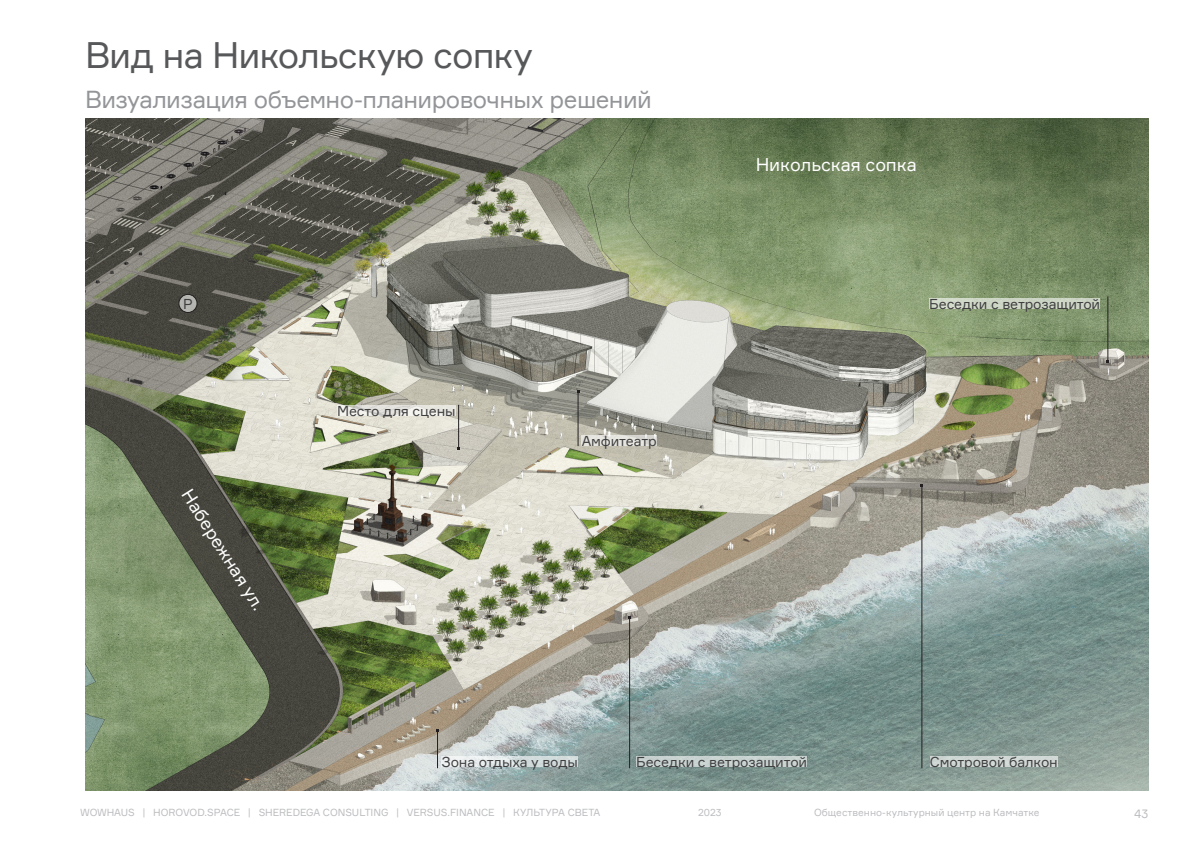
<style>
.page{position:relative;width:1191px;height:842px;background:#fff}
.page>*{position:absolute;margin:0;border:0;box-sizing:border-box;transform-origin:0 0}
.Basic_Head{font:36px "Formular";letter-spacing:-.03em;color:#57585a}
.Paragraph_Style_1{font:24px "Formular";letter-spacing:-.025em;color:#939598}
.t1{font:18px "Formular";letter-spacing:-.01em;color:#fff}
.t2{font:14px "Formular";letter-spacing:-.01em;color:#3e3e3f}
.t3{font:12px "Formular";color:#bcbdc0}
.t4{font:10px "Formular";letter-spacing:-.005em;color:#bcbdc0}
</style>
<div class="page">
<img style="left:85px;top:118px;width:1063px;height:673px">
<div style="left:930px;top:756px;width:128px;height:11px;background:#d0d7d5"></div>
<div style="left:636px;top:756px;width:171px;height:11px;background:#c8d2d0"></div>
<svg style="left:441px;top:756px;width:137px;height:11px;background:#dee4e5"></svg>
<div style="left:929px;top:298px;width:171px;height:11px;background:#ced6c5"></div>
<svg style="left:581px;top:435px;width:76px;height:11px"></svg>
<svg style="left:337px;top:405px;width:118px;height:11px"></svg>
<hr style="left:921px;top:485px;width:1px;height:283px;background:#231f20">
<hr style="left:629px;top:618px;width:1px;height:150px;background:#231f20">
<hr style="left:437px;top:730px;width:1px;height:38px;background:#231f20">
<hr style="left:1107px;top:296px;width:1px;height:65px;background:#231f20">
<hr style="left:578px;top:391px;width:1px;height:55px;background:#231f20">
<hr style="left:458px;top:405px;width:1px;height:43px;background:#231f20">
<svg style="left:179px;top:294px;width:18px;height:18px"></svg>
<div style="left:179px;top:294px;width:18px;height:19px;border:1px solid #231f20;border-radius:50%"></div>
<p class="Basic_Head" style="left:85px;top:33px;width:449px">Вид на Никольскую сопку</p>
<p class="Paragraph_Style_1" style="left:85px;top:85px;width:568px">Визуализация объемно-планировочных решений</p>
<p class="t2" style="left:183px;top:295px;width:11px">P</p>
<p class="t1" style="left:196px;top:485px;width:141px;rotate:58deg">Набережная ул.</p>
<p class="t2" style="left:337px;top:402px;width:120px">Место для сцены</p>
<p class="t2" style="left:582px;top:432px;width:77px">Амфитеатр</p>
<p class="t1" style="left:755px;top:154px;width:162px">Никольская сопка</p>
<p class="t2" style="left:929px;top:295px;width:172px">Беседки с ветрозащитой</p>
<p class="t2" style="left:441px;top:754px;width:138px">Зона отдыха у воды</p>
<p class="t2" style="left:636px;top:754px;width:172px">Беседки с ветрозащитой</p>
<p class="t2" style="left:930px;top:754px;width:129px">Смотровой балкон</p>
<p class="t4" style="left:81px;top:806px;width:521px">WOWHAUS | HOROVOD.SPACE | SHEREDEGA CONSULTING | VERSUS.FINANCE | КУЛЬТУРА СВЕТА</p>
<p class="t4" style="left:698px;top:806px;width:25px">2023</p>
<p class="t4" style="left:814px;top:806px;width:227px">Общественно-культурный центр на Камчатке</p>
<p class="t3" style="left:1134px;top:806px;width:16px">43</p>
</div>
